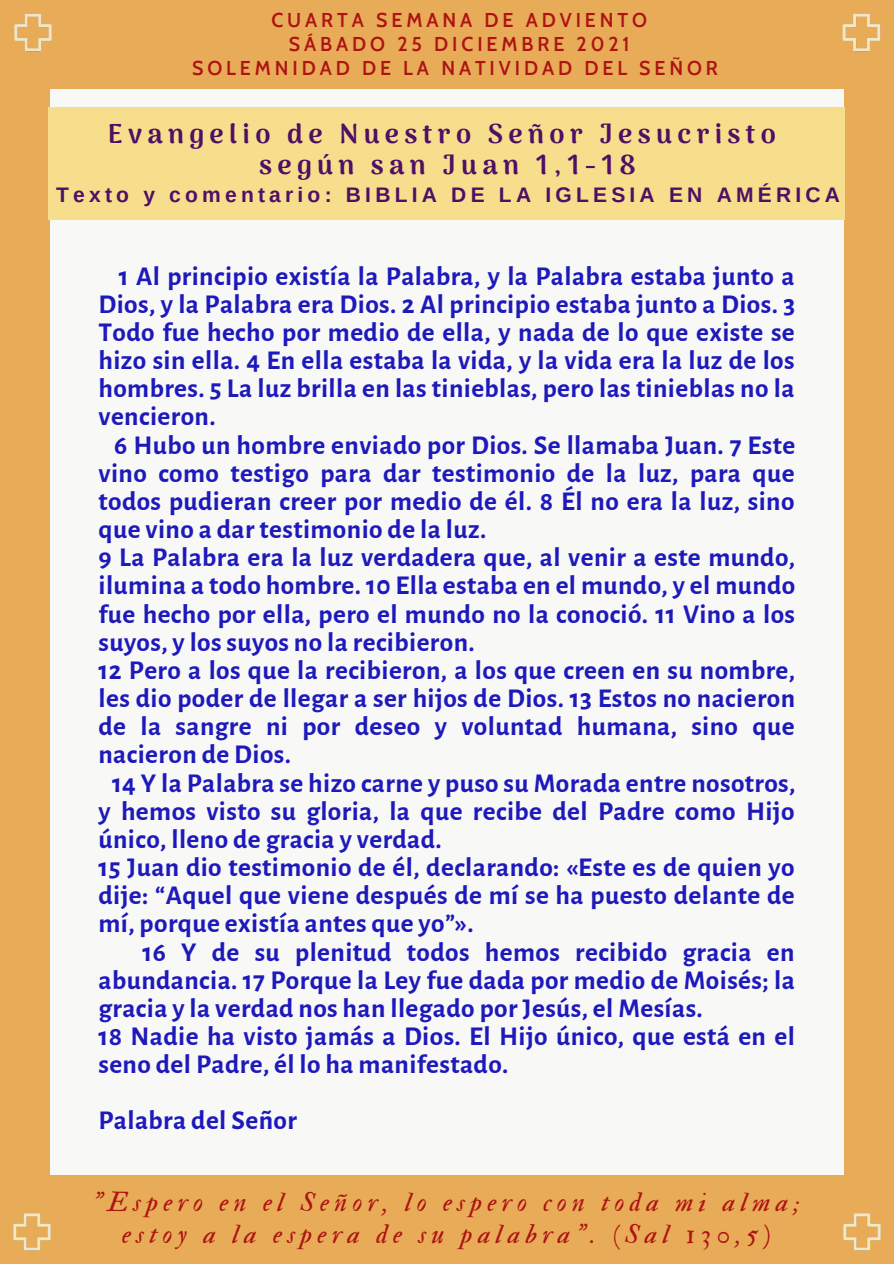
<style>
.page{position:relative;width:894px;height:1264px;background:#fff}
.page>*{position:absolute;margin:0;border:0;box-sizing:border-box;transform-origin:0 0}
.t1{font:700 27.3px/28.2px "Alegreya Sans";letter-spacing:.015em;color:#1d19bb;text-align:justify}
.t2{font:900 27.15px "Arima Madurai";letter-spacing:.2em;color:#4f0f65}
.t3{font:27px "IM FELL Double Pica Italic";letter-spacing:.2em;color:#ad1313}
.t4{font:700 21px "Arimo";letter-spacing:.2em;color:#4f0f65}
.t5{font:600 19.5px "Cabin";letter-spacing:.2em;color:#ad1313}
</style>
<div class="page">
<div style="left:0;top:0;width:893px;height:1263px;background:#e8ab57"></div>
<div style="left:51px;top:89px;width:792px;height:1086px;background:#f8f8f7"></div>
<img style="left:842px;top:13px;width:39px;height:39px">
<img style="left:843px;top:1213px;width:38px;height:38px">
<img style="left:13px;top:1213px;width:38px;height:38px">
<img style="left:14px;top:13px;width:38px;height:39px">
<div style="left:49px;top:107px;width:796px;height:113px;background:#f6de8c"></div>
<p class="t5" style="left:271px;top:8px;width:377px">CUARTA SEMANA DE ADVIENTO</p>
<p class="t5" style="left:289px;top:32px;width:342px">SÁBADO 25 DICIEMBRE 2021</p>
<p class="t5" style="left:192px;top:56px;width:527px">SOLEMNIDAD DE LA NATIVIDAD DEL SEÑOR</p>
<p class="t2" style="left:108px;top:117px;width:669px">Evangelio de Nuestro Señor Jesucristo</p>
<p class="t2" style="left:259px;top:149px;width:378px">según san Juan 1,1-18</p>
<p class="t4" style="left:56px;top:183px;width:785px">Texto y comentario: BIBLIA DE LA IGLESIA EN AMÉRICA</p>
<p class="t1" style="left:98px;top:262px;width:698px;text-indent:20px">1 Al principio existía la Palabra, y la Palabra estaba junto a Dios, y la Palabra era Dios. 2 Al principio estaba junto a Dios. 3<br>Todo fue hecho por medio de ella, y nada de lo que existe se hizo sin ella. 4 En ella estaba la vida, y la vida era la luz de los hombres. 5 La luz brilla en las tinieblas, pero las tinieblas no la vencieron.</p>
<p class="t1" style="left:98px;top:431px;width:698px;text-indent:16px">6 Hubo un hombre enviado por Dios. Se llamaba Juan. 7 Este vino como testigo para dar testimonio de la luz, para que todos pudieran creer por medio de él. 8 Él no era la luz, sino que vino a dar testimonio de la luz.</p>
<p class="t1" style="left:98px;top:544px;width:698px">9 La Palabra era la luz verdadera que, al venir a este mundo, ilumina a todo hombre. 10 Ella estaba en el mundo, y el mundo fue hecho por ella, pero el mundo no la conoció. 11 Vino a los suyos, y los suyos no la recibieron.</p>
<p class="t1" style="left:98px;top:656px;width:698px">12 Pero a los que la recibieron, a los que creen en su nombre, les dio poder de llegar a ser hijos de Dios. 13 Estos no nacieron de la sangre ni por deseo y voluntad humana, sino que nacieron de Dios.</p>
<p class="t1" style="left:98px;top:769px;width:698px;text-indent:14px">14 Y la Palabra se hizo carne y puso su Morada entre nosotros, y hemos visto su gloria, la que recibe del Padre como Hijo único, lleno de gracia y verdad.</p>
<p class="t1" style="left:98px;top:853px;width:697px">15 Juan dio testimonio de él, declarando: «Este es de quien yo dije: “Aquel que viene después de mí se ha puesto delante de mí, porque existía antes que yo”».</p>
<p class="t1" style="left:98px;top:938px;width:697px;text-indent:44px">16 Y de su plenitud todos hemos recibido gracia en abundancia. 17 Porque la Ley fue dada por medio de Moisés; la gracia y la verdad nos han llegado por Jesús, el Mesías.</p>
<p class="t1" style="left:98px;top:1022px;width:697px">18 Nadie ha visto jamás a Dios. El Hijo único, que está en el seno del Padre, él lo ha manifestado.</p>
<p class="t1" style="left:98px;top:1107px;width:200px">Palabra del Señor</p>
<p class="t3" style="left:93px;top:1185px;width:708px">"Espero en el Señor, lo espero con toda mi alma;</p>
<p class="t3" style="left:122px;top:1217px;width:649px">estoy a la espera de su palabra". (Sal 130,5)</p>
</div>
